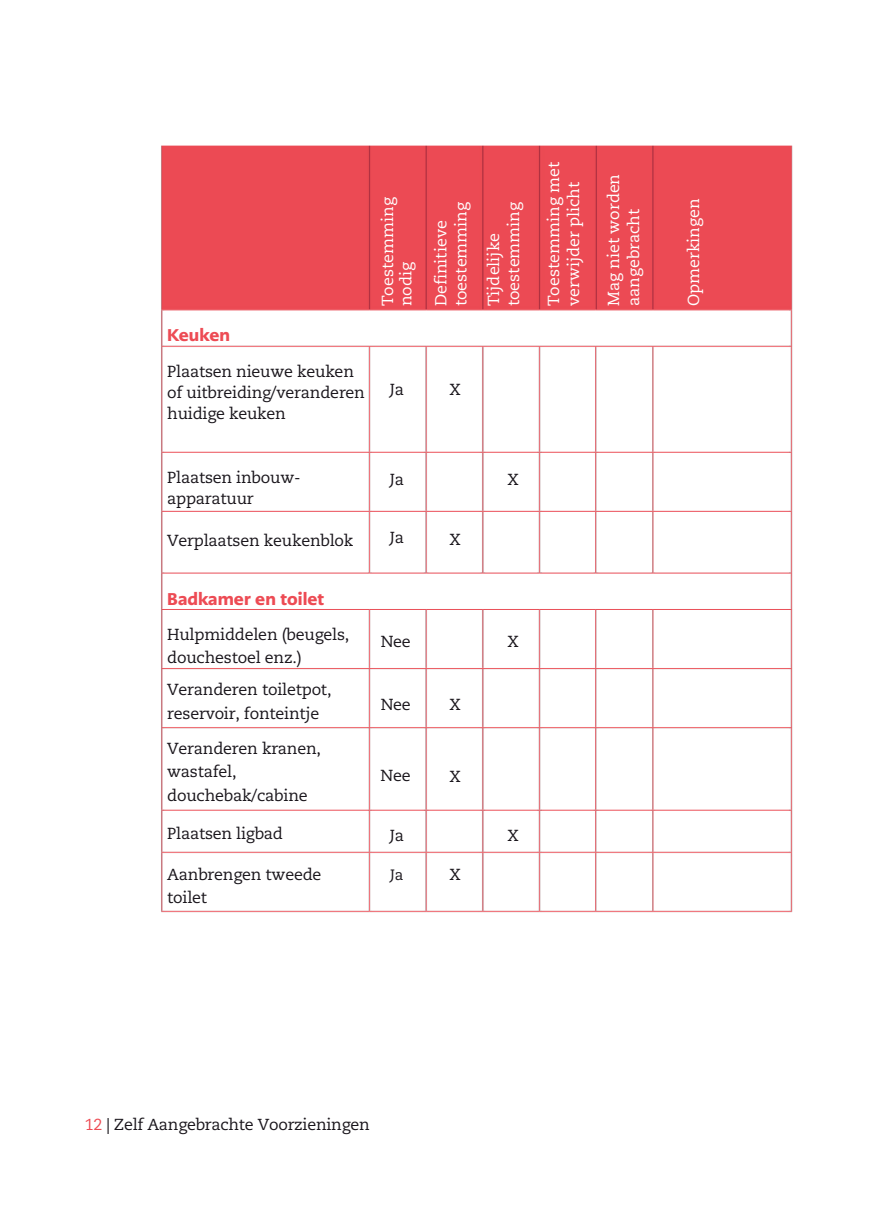
<style>
.page{position:relative;width:873px;height:1224px;background:#fff}
.page>*{position:absolute;margin:0;border:0;box-sizing:border-box;transform-origin:0 0}
.t1{font:900 17px "PMN Caecilia Sans Text";color:#ed4b54}
.t2{font:16px/23.6px "Caecilia LT Pro 55 Roman";letter-spacing:-.01em;color:#19151b}
.t3{font:16px/20px "Caecilia LT Pro 55 Roman";color:#fff}
.t4{font:15px "Caecilia LT Pro 55 Roman";color:#19151b}
.s1{color:#ed4b54}
</style>
<div class="page">
<img style="left:161px;top:145px;width:632px;height:768px">
<p class="t1" style="left:167px;top:323px;width:64px">Keuken</p>
<p class="t2" style="left:167px;top:360px;width:199px;line-height:21.2px">Plaatsen nieuwe keuken of uitbreiding/veranderen huidige keuken</p>
<p class="t3" style="left:378px;top:306px;width:110px;line-height:18.4px;rotate:-90deg">Toestemming nodig</p>
<p class="t3" style="left:431px;top:306px;width:106px;rotate:-90deg">Definitieve toestemming</p>
<p class="t3" style="left:483px;top:306px;width:106px;rotate:-90deg">Tijdelijke toestemming</p>
<p class="t2" style="left:390px;top:377px;width:16px">Ja</p>
<p class="t2" style="left:449px;top:377px;width:13px">X</p>
<p class="t2" style="left:167px;top:466px;width:135px;line-height:21.2px">Plaatsen inbouw&shy;apparatuur</p>
<p class="t2" style="left:167px;top:529px;width:188px">Verplaatsen keukenblok</p>
<p class="t1" style="left:167px;top:588px;width:159px">Badkamer en toilet</p>
<p class="t2" style="left:167px;top:622px;width:184px">Hulpmiddelen (beugels, douchestoel enz.)</p>
<p class="t2" style="left:167px;top:678px;width:166px">Veranderen toiletpot, reservoir, fonteintje</p>
<p class="t2" style="left:167px;top:736px;width:155px">Veranderen kranen, wastafel, douchebak/cabine</p>
<p class="t2" style="left:167px;top:821px;width:117px">Plaatsen ligbad</p>
<p class="t2" style="left:167px;top:862px;width:156px">Aanbrengen tweede toilet</p>
<p class="t2" style="left:390px;top:467px;width:16px">Ja</p>
<p class="t2" style="left:390px;top:526px;width:16px">Ja</p>
<p class="t2" style="left:381px;top:630px;width:32px">Nee</p>
<p class="t2" style="left:381px;top:693px;width:32px">Nee</p>
<p class="t2" style="left:381px;top:764px;width:32px">Nee</p>
<p class="t2" style="left:390px;top:823px;width:16px">Ja</p>
<p class="t4" style="left:390px;top:864px;width:15px">Ja</p>
<p class="t2" style="left:449px;top:528px;width:13px">X</p>
<p class="t2" style="left:449px;top:692px;width:13px">X</p>
<p class="t2" style="left:449px;top:764px;width:13px">X</p>
<p class="t2" style="left:449px;top:863px;width:13px">X</p>
<p class="t2" style="left:507px;top:467px;width:13px">X</p>
<p class="t2" style="left:507px;top:629px;width:13px">X</p>
<p class="t2" style="left:507px;top:823px;width:13px">X</p>
<p class="t3" style="left:543px;top:306px;width:146px;rotate:-90deg">Toestemming met verwijder plicht</p>
<p class="t3" style="left:603px;top:306px;width:134px;rotate:-90deg">Mag niet worden aangebracht</p>
<p class="t3" style="left:683px;top:306px;width:109px;rotate:-90deg">Opmerkingen</p>
<p class="t2" style="left:85px;top:1112px;width:286px"><span class="s1">12</span> | Zelf Aangebrachte Voorzieningen</p>
</div>
